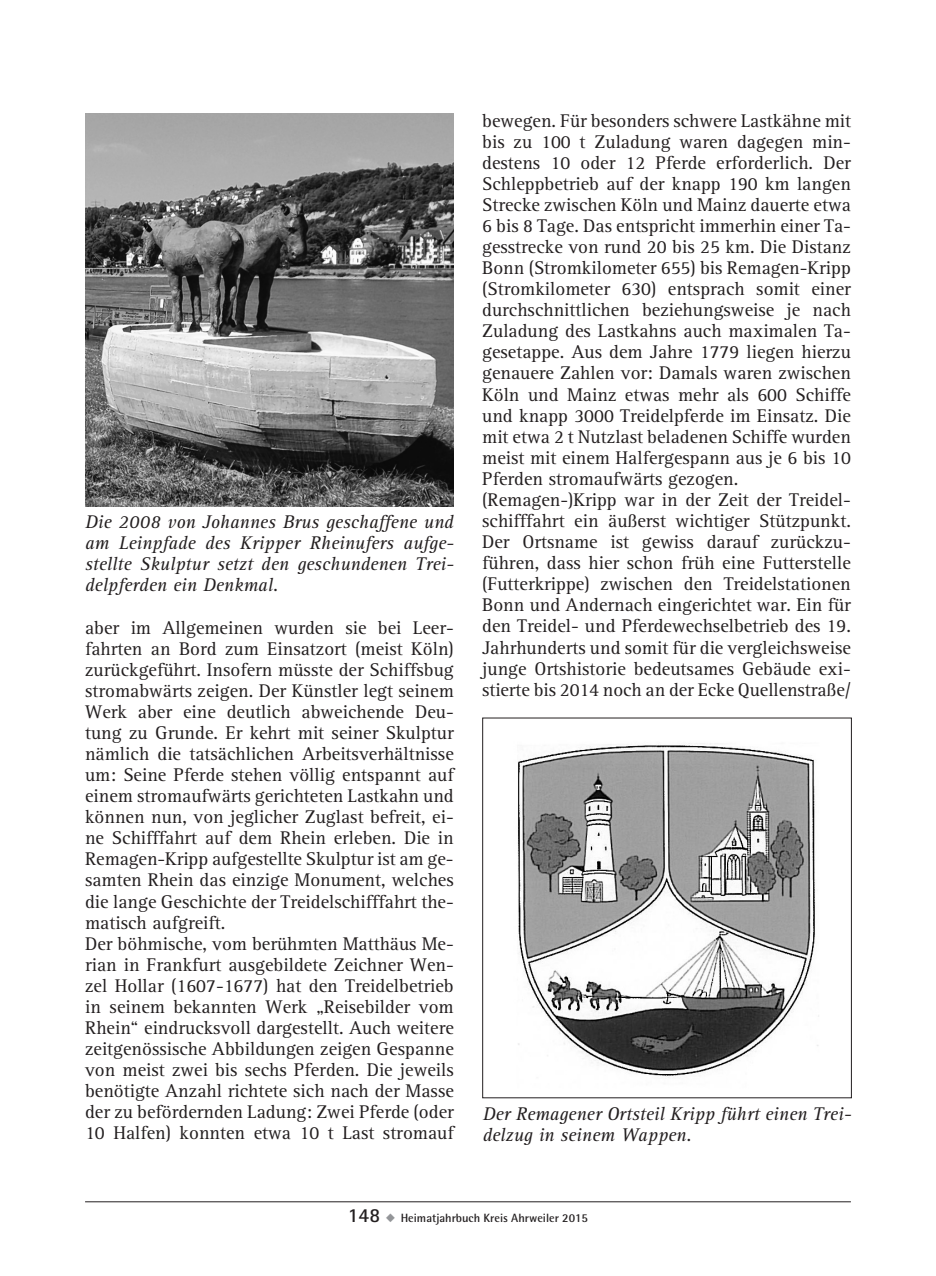
<style>
.page{position:relative;width:936px;height:1276px;background:#fff}
.page>*{position:absolute;margin:0;border:0;box-sizing:border-box;transform-origin:0 0}
.t1{font:19px/21px "AT Rotis Serif";color:#231f20}
.t2{font:italic 19px/21px "AT Rotis Serif";color:#231f20;text-align:justify}
.t3{font:700 12px "Rotis Semi Sans";color:#231f20}
.s1{font-family:"Rotis Sans Serif";font-size:20px}
.s2{color:#939598}
</style>
<div class="page">
<hr style="left:85px;top:1201px;width:765px;height:1px;background:#231f20">
<img style="left:85px;top:113px;width:369px;height:393px">
<img style="left:518px;top:743px;width:301px;height:335px">
<p class="t2" style="left:85px;top:511px;width:370px">Die 2008 von Johannes Brus geschaffene und am Leinpfade des Kripper Rheinufers aufge&shy;stellte Skulptur setzt den geschundenen Trei&shy;delpferden ein Denkmal.</p>
<p class="t1" style="left:85px;top:617px;width:370px">aber im Allgemeinen wurden sie bei Leer&shy;fahrten an Bord zum Einsatzort (meist Köln) zurückgeführt. Insofern müsste der Schiffsbug stromabwärts zeigen. Der Künstler legt seinem Werk aber eine deutlich abweichende Deu&shy;tung zu Grunde. Er kehrt mit seiner Skulptur nämlich die tatsächlichen Arbeitsverhältnisse um: Seine Pferde stehen völlig entspannt auf einem stromaufwärts gerichteten Lastkahn und können nun, von jeglicher Zuglast befreit, ei&shy;ne Schifffahrt auf dem Rhein erleben. Die in Remagen-Kripp aufgestellte Skulptur ist am ge&shy;samten Rhein das einzige Monument, welches die lange Geschichte der Treidelschifffahrt the&shy;matisch aufgreift.<br>Der böhmische, vom berühmten Matthäus Me&shy;rian in Frankfurt ausgebildete Zeichner Wen&shy;zel Hollar (1607-1677) hat den Treidelbetrieb in seinem bekannten Werk „Reisebilder vom Rhein“ eindrucksvoll dargestellt. Auch weitere zeitgenössische Abbildungen zeigen Gespanne von meist zwei bis sechs Pferden. Die jeweils benötigte Anzahl richtete sich nach der Masse der zu befördernden Ladung: Zwei Pferde (oder 10 Halfen) konnten etwa 10 t Last stromauf</p>
<p class="t1" style="left:482px;top:110px;width:370px">bewegen. Für besonders schwere Lastkähne mit bis zu 100 t Zuladung waren dagegen min&shy;destens 10 oder 12 Pferde erforderlich. Der Schleppbetrieb auf der knapp 190 km langen Strecke zwischen Köln und Mainz dauerte etwa 6 bis 8 Tage. Das entspricht immerhin einer Ta&shy;gesstrecke von rund 20 bis 25 km. Die Distanz Bonn (Stromkilometer 655) bis Remagen-Kripp (Stromkilometer 630) entsprach somit einer durchschnittlichen beziehungsweise je nach Zuladung des Lastkahns auch maximalen Ta&shy;gesetappe. Aus dem Jahre 1779 liegen hierzu genauere Zahlen vor: Damals waren zwischen Köln und Mainz etwas mehr als 600 Schiffe und knapp 3000 Treidelpferde im Einsatz. Die mit etwa 2 t Nutzlast beladenen Schiffe wurden meist mit einem Halfergespann aus je 6 bis 10<br>Pferden stromaufwärts gezogen. (Remagen-)Kripp war in der Zeit der Treidel&shy;schifffahrt ein äußerst wichtiger Stützpunkt.<br>Der Ortsname ist gewiss darauf zurückzu&shy;führen, dass hier schon früh eine Futterstelle (Futterkrippe) zwischen den Treidelstationen Bonn und Andernach eingerichtet war. Ein für den Treidel- und Pferdewechselbetrieb des 19.<br>Jahrhunderts und somit für die vergleichsweise junge Ortshistorie bedeutsames Gebäude exi&shy;stierte bis 2014 noch an der Ecke Quellenstraße/</p>
<p class="t2" style="left:482px;top:1103px;width:370px">Der Remagener Ortsteil Kripp führt einen Trei&shy;delzug in seinem Wappen.</p>
<p class="t3" style="left:348px;top:1210px;width:242px"><span class="s1">148</span> <span class="s2">◆</span> Heimatjahrbuch Kreis Ahrweiler 2015</p>
</div>
